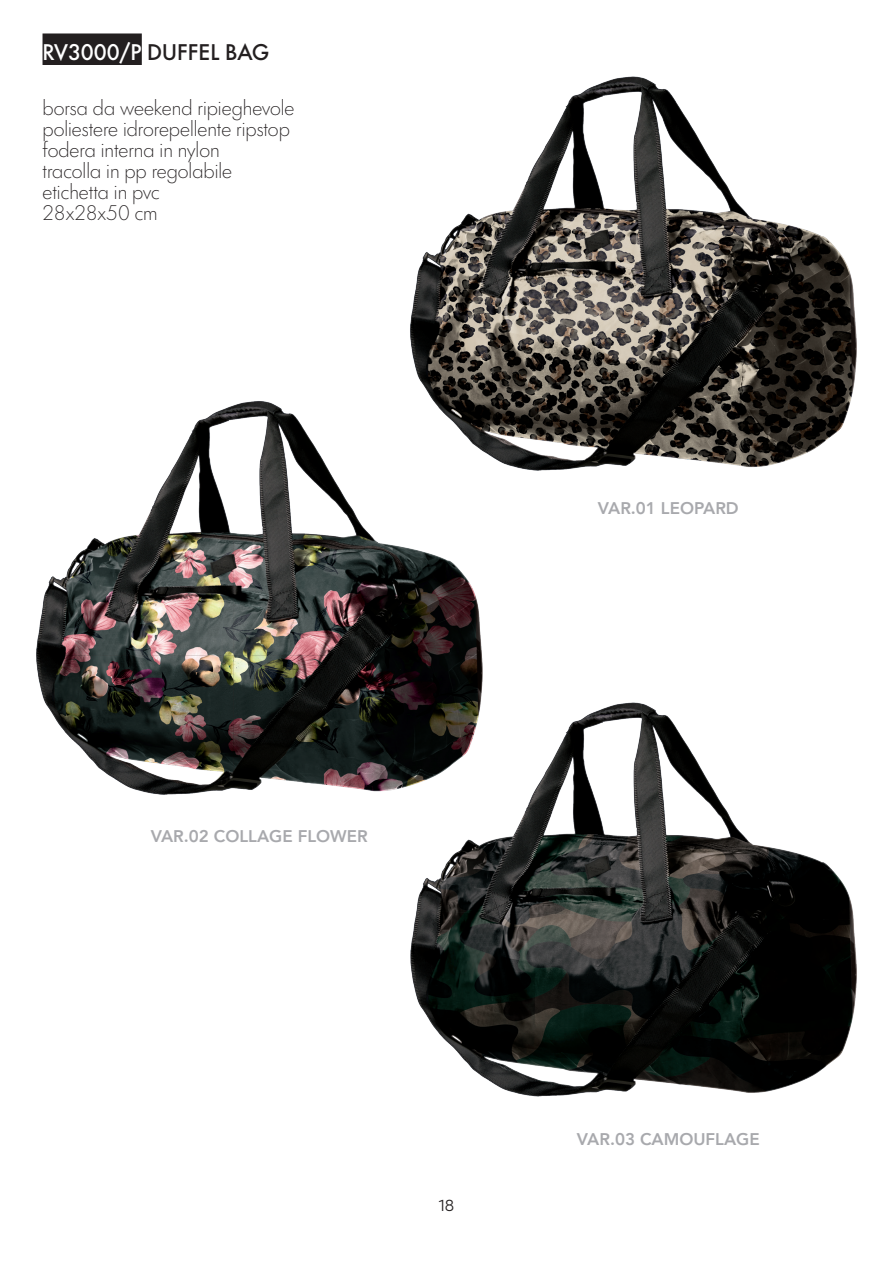
<style>
.page{position:relative;width:893px;height:1263px;background:#fff}
.page>*{position:absolute;margin:0;border:0;box-sizing:border-box;transform-origin:0 0}
.t1{font:500 21px "Futura Now Headline";color:#231f20}
.t2{font:300 19.5px "Futura Now Headline";color:#231f20}
.t3{font:800 16.8px "Avenir";color:#a8a9ad}
.t4{font:15.9px "Trenda";color:#231f20}
.s1{color:#fff}
</style>
<div class="page">
<img style="left:411px;top:702px;width:446px;height:395px">
<img style="left:36px;top:401px;width:528px;height:573px">
<img style="left:395px;top:76px;width:462px;height:573px">
<div style="left:43px;top:33px;width:99px;height:32px;background:#231f20"></div>
<p class="t1" style="left:43px;top:34px;width:228px"><span class="s1">RV3000/P</span> DUFFEL BAG</p>
<p class="t2" style="left:43px;top:92px;width:253px">borsa da weekend ripieghevole</p>
<p class="t2" style="left:43px;top:113px;width:249px">poliestere idrorepellente ripstop</p>
<p class="t2" style="left:43px;top:134px;width:179px">fodera interna in nylon</p>
<p class="t2" style="left:43px;top:155px;width:191px">tracolla in pp regolabile</p>
<p class="t2" style="left:43px;top:176px;width:119px">etichetta in pvc</p>
<p class="t2" style="left:43px;top:197px;width:117px">28x28x50 cm</p>
<p class="t3" style="left:598px;top:495px;width:142px">VAR.01 LEOPARD</p>
<p class="t3" style="left:151px;top:823px;width:218px">VAR.02 COLLAGE FLOWER</p>
<p class="t4" style="left:439px;top:1196px;width:17px">18</p>
<p class="t3" style="left:577px;top:1126px;width:184px">VAR.03 CAMOUFLAGE</p>
</div>
